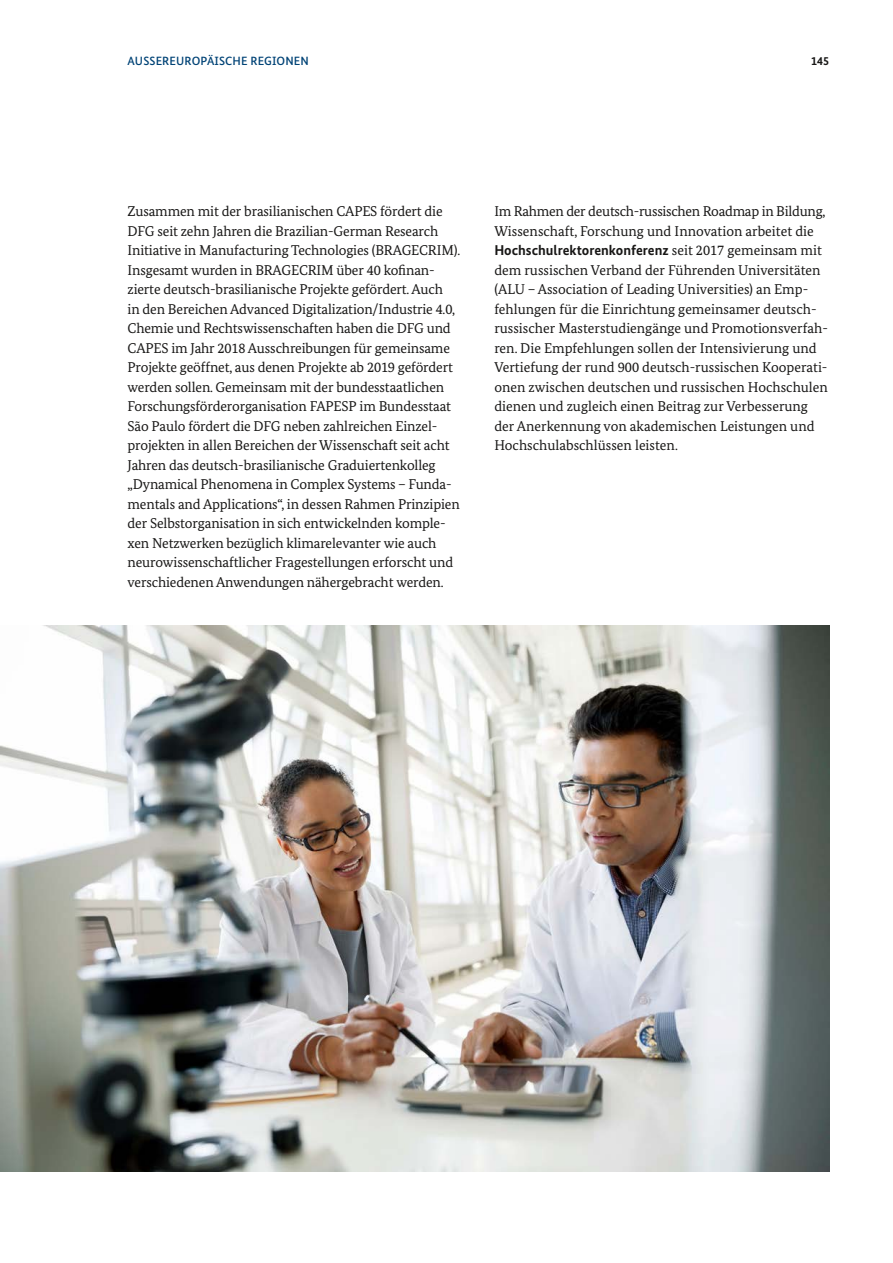
<style>
.page{position:relative;width:893px;height:1263px;background:#fff}
.page>*{position:absolute;margin:0;border:0;box-sizing:border-box;transform-origin:0 0}
.t1{font:14.25px/19.5px "Bundes Serif";letter-spacing:-.01em;color:#181716}
.t2{font:500 12px "Bundes Sans";letter-spacing:.01em;color:#004376}
.t3{font:700 12px "Bundes Sans";color:#181716}
.s1{font-family:"Bundes Sans";font-weight:700}
</style>
<div class="page">
<img style="left:0;top:626px;width:829px;height:545px">
<p class="t2" style="left:128px;top:53px;width:183px">AUSSEREUROPÄISCHE REGIONEN</p>
<p class="t3" style="left:811px;top:53px;width:19px">145</p>
<p class="t1" style="left:128px;top:201px;width:334px">Zusammen mit der brasilianischen CAPES fördert die DFG seit zehn Jahren die Brazilian-German Research Initiative in Manufacturing Technologies (BRAGECRIM).<br>Insgesamt wurden in BRAGECRIM über 40 kofinan&shy;zierte deutsch-brasilianische Projekte gefördert. Auch<br>in den Bereichen Advanced Digitalization/Industrie 4.0, Chemie und Rechtswissenschaften haben die DFG und CAPES im Jahr 2018 Ausschreibungen für gemeinsame Projekte geöffnet, aus denen Projekte ab 2019 gefördert werden sollen. Gemeinsam mit der bundesstaatlichen Forschungsförderorganisation FAPESP im Bundesstaat São Paulo fördert die DFG neben zahlreichen Einzel&shy;projekten in allen Bereichen der Wissenschaft seit acht Jahren das deutsch-brasilianische Graduiertenkolleg „Dynamical Phenomena in Complex Systems – Funda&shy;mentals and Applications“, in dessen Rahmen Prinzipien der Selbstorganisation in sich entwickelnden komple&shy;xen Netzwerken bezüglich klimarelevanter wie auch neurowissenschaftlicher Fragestellungen erforscht und verschiedenen Anwendungen nähergebracht werden.</p>
<p class="t1" style="left:494px;top:201px;width:335px">Im Rahmen der deutsch-russischen Roadmap in Bildung, Wissenschaft, Forschung und Innovation arbeitet die <span class="s1">Hochschulrektorenkonferenz</span> seit 2017 gemeinsam mit dem russischen Verband der Führenden Universitäten (ALU – Association of Leading Universities) an Emp&shy;fehlungen für die Einrichtung gemeinsamer deutsch&shy;russischer Masterstudiengänge und Promotionsverfah&shy;ren. Die Empfehlungen sollen der Intensivierung und Vertiefung der rund 900 deutsch-russischen Kooperati&shy;onen zwischen deutschen und russischen Hochschulen dienen und zugleich einen Beitrag zur Verbesserung der Anerkennung von akademischen Leistungen und Hochschulabschlüssen leisten.</p>
</div>
